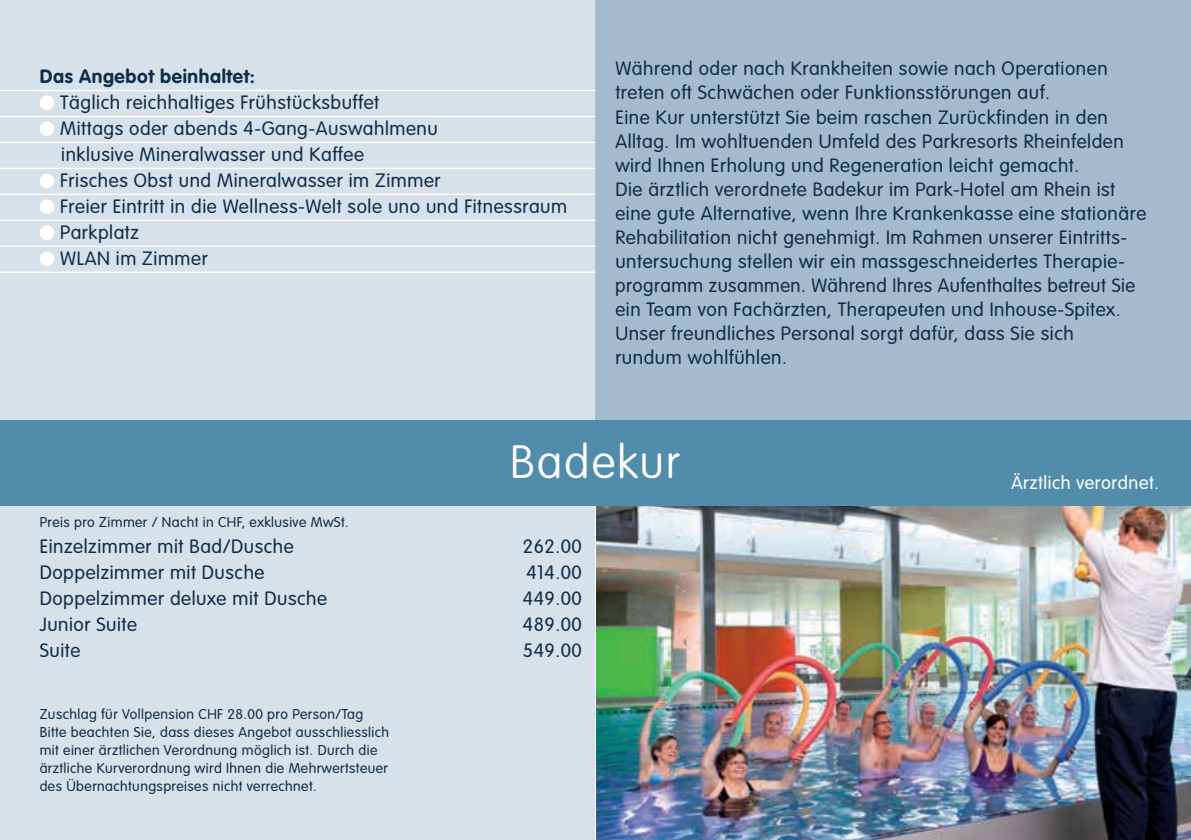
<style>
.page{position:relative;width:1191px;height:840px;background:#fff}
.page>*{position:absolute;margin:0;border:0;box-sizing:border-box;transform-origin:0 0}
.t1{font:100 46px "VAG Rounded";color:#fff}
.t2{font:300 19px/24px "VAG Rounded";letter-spacing:.03em;color:#0f2c48}
.t3{font:700 19px "VAG Rounded";color:#0f2c48}
.t4{font:300 18.2px "VAG Rounded";letter-spacing:.03em;color:#fff}
.t5{font:300 14px/18px "VAG Rounded";letter-spacing:.03em;color:#0f2c48}
</style>
<div class="page">
<div style="left:0;top:0;width:595px;height:839px;background:#d7e1e9"></div>
<div style="left:40px;top:95px;width:14px;height:15px;background:#fff;border-radius:50%"></div>
<div style="left:40px;top:121px;width:14px;height:15px;background:#fff;border-radius:50%"></div>
<div style="left:40px;top:199px;width:14px;height:15px;background:#fff;border-radius:50%"></div>
<div style="left:40px;top:225px;width:14px;height:15px;background:#fff;border-radius:50%"></div>
<div style="left:40px;top:251px;width:14px;height:15px;background:#fff;border-radius:50%"></div>
<div style="left:40px;top:173px;width:14px;height:15px;background:#fff;border-radius:50%"></div>
<div style="left:595px;top:0;width:596px;height:839px;background:#a4bbcd"></div>
<img style="left:596px;top:505px;width:595px;height:334px">
<div style="left:0;top:420px;width:1191px;height:85px;background:#518daa"></div>
<hr style="left:0;top:90px;width:595px;height:1px;background:#fff">
<hr style="left:0;top:116px;width:595px;height:1px;background:#fff">
<hr style="left:0;top:142px;width:595px;height:1px;background:#fff">
<hr style="left:0;top:168px;width:595px;height:1px;background:#fff">
<hr style="left:0;top:193px;width:595px;height:2px;background:#fff">
<hr style="left:0;top:219px;width:595px;height:2px;background:#fff">
<hr style="left:0;top:245px;width:595px;height:2px;background:#fff">
<hr style="left:0;top:271px;width:595px;height:2px;background:#fff">
<p class="t3" style="left:40px;top:65px;width:217px">Das Angebot beinhaltet:</p>
<p class="t2" style="left:60px;top:89px;width:508px;line-height:26px">Täglich reichhaltiges Frühstücksbuffet<br>Mittags oder abends 4-Gang-Auswahlmenu<br>inklusive Mineralwasser und Kaffee<br>Frisches Obst und Mineralwasser im Zimmer<br>Freier Eintritt in die Wellness-Welt sole uno und Fitnessraum Parkplatz<br>WLAN im Zimmer</p>
<p class="t2" style="left:615px;top:57px;width:532px">Während oder nach Krankheiten sowie nach Operationen treten oft Schwächen oder Funktionsstörungen auf.<br>Eine Kur unterstützt Sie beim raschen Zurückfinden in den Alltag. Im wohltuenden Umfeld des Parkresorts Rheinfelden wird Ihnen Erholung und Regeneration leicht gemacht.<br>Die ärztlich verordnete Badekur im Park-Hotel am Rhein ist eine gute Alternative, wenn Ihre Krankenkasse eine stationäre Rehabilitation nicht genehmigt. Im Rahmen unserer Eintritts&shy;untersuchung stellen wir ein massgeschneidertes Therapie&shy;programm zusammen. Während Ihres Aufenthaltes betreut Sie ein Team von Fachärzten, Therapeuten und Inhouse-Spitex.<br>Unser freundliches Personal sorgt dafür, dass Sie sich<br>rundum wohlfühlen.</p>
<h1 class="t1" style="left:510px;top:435px;width:172px">Badekur</h1>
<p class="t5" style="left:40px;top:512px;width:310px">Preis pro Zimmer / Nacht in CHF, exklusive MwSt.</p>
<p class="t2" style="left:40px;top:534px;width:256px">Einzelzimmer mit Bad/Dusche</p>
<p class="t2" style="left:523px;top:534px;width:61px">262.00</p>
<p class="t2" style="left:40px;top:560px;width:226px">Doppelzimmer mit Dusche</p>
<p class="t2" style="left:526px;top:560px;width:57px">414.00</p>
<p class="t2" style="left:40px;top:586px;width:289px">Doppelzimmer deluxe mit Dusche</p>
<p class="t2" style="left:523px;top:586px;width:61px">449.00</p>
<p class="t2" style="left:40px;top:612px;width:99px">Junior Suite</p>
<p class="t2" style="left:523px;top:612px;width:61px">489.00</p>
<p class="t2" style="left:40px;top:638px;width:42px">Suite</p>
<p class="t2" style="left:523px;top:638px;width:61px">549.00</p>
<p class="t5" style="left:40px;top:704px;width:351px">Zuschlag für Vollpension CHF 28.00 pro Person/Tag Bitte beachten Sie, dass dieses Angebot ausschliesslich mit einer ärztlichen Verordnung möglich ist. Durch die ärztliche Kurverordnung wird Ihnen die Mehrwertsteuer des Übernachtungspreises nicht verrechnet.</p>
<p class="t4" style="left:1011px;top:472px;width:149px">Ärztlich verordnet.</p>
</div>
